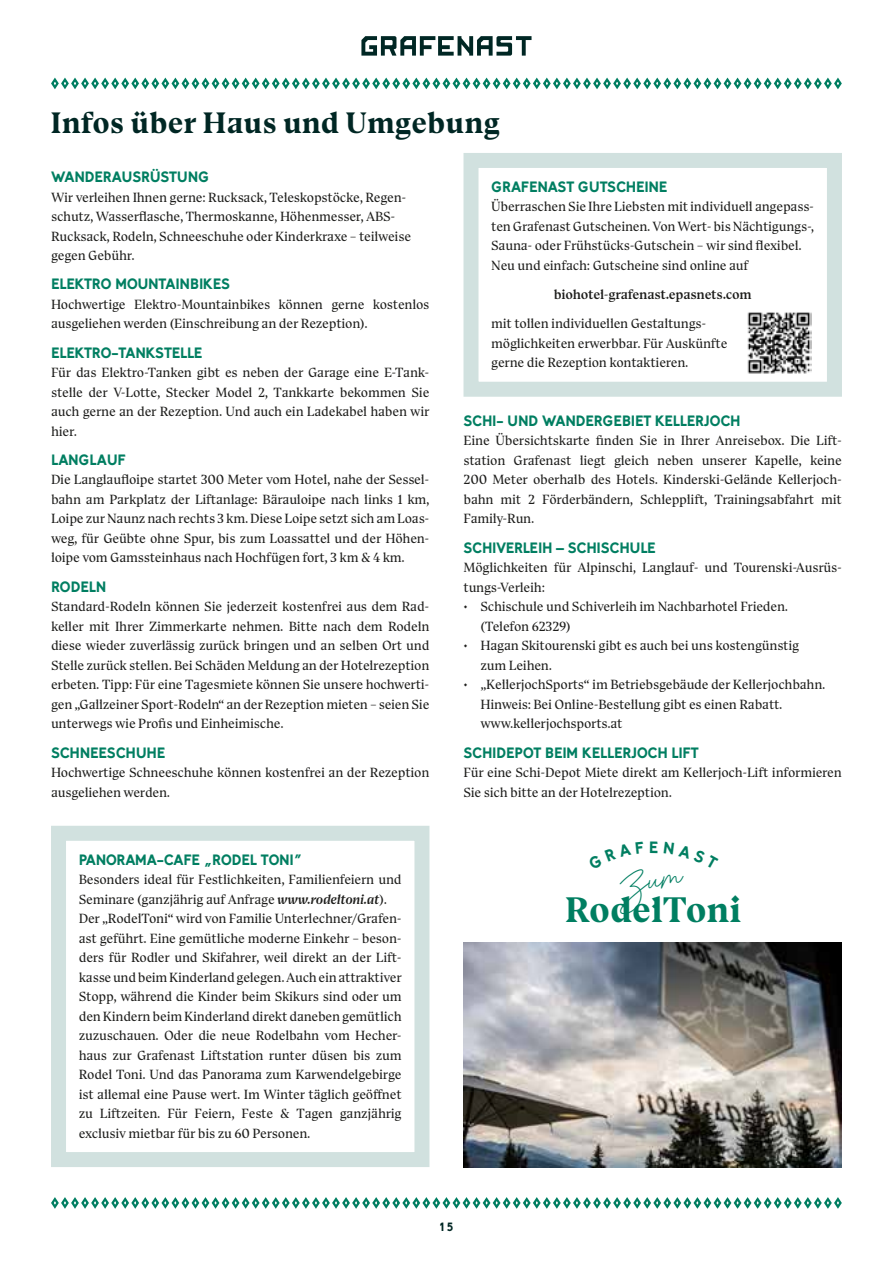
<style>
.page{position:relative;width:893px;height:1263px;background:#fff}
.page>*{position:absolute;margin:0;border:0;box-sizing:border-box;transform-origin:0 0}
.t1{font:700 36px "Bluu Suuperstar";color:#007e61}
.t2{font:700 30px "Bluu Suuperstar";color:#002724}
.t3{font:900 15px "Tilde";letter-spacing:-.02em;color:#007e61}
.t4{font:13.5px/19.5px "Bluu Suuperstar";letter-spacing:-.02em;color:#1d1d1b}
.t5{font:500 13.5px "Bluu Suuperstar";letter-spacing:-.02em;color:#1d1d1b}
.t6{font:900 12px "Tilde";color:#002724}
.s1{font-weight:500;font-style:italic}
</style>
<div class="page">
<svg style="left:361px;top:36px;width:170px;height:20px"></svg>
<svg style="left:51px;top:77px;width:791px;height:13px"></svg>
<svg style="left:51px;top:1197px;width:791px;height:12px"></svg>
<div style="left:51px;top:826px;width:378px;height:341px;border:15px solid #d1e1df"></div>
<div style="left:463px;top:153px;width:379px;height:244px;border:15px solid #d1e1df"></div>
<img style="left:463px;top:943px;width:379px;height:224px">
<img style="left:747px;top:312px;width:64px;height:62px">
<h2 class="t2" style="left:51px;top:105px;width:451px">Infos über Haus und Umgebung</h2>
<p class="t3" style="left:51px;top:168px;width:160px">WANDERAUSRÜSTUNG</p>
<p class="t4" style="left:51px;top:187px;width:362px">Wir verleihen Ihnen gerne: Rucksack, Teleskopstöcke, Regen&shy;schutz, Wasserflasche, Thermoskanne, Höhenmesser, ABS-Rucksack, Rodeln, Schneeschuhe oder Kinderkraxe – teilweise gegen Gebühr.</p>
<p class="t3" style="left:51px;top:275px;width:181px">ELEKTRO MOUNTAINBIKES</p>
<p class="t4" style="left:51px;top:295px;width:380px">Hochwertige Elektro-Mountainbikes können gerne kostenlos ausgeliehen werden (Einschreibung an der Rezeption).</p>
<p class="t3" style="left:51px;top:343px;width:153px">ELEKTRO-TANKSTELLE</p>
<p class="t4" style="left:51px;top:363px;width:380px;text-align:justify">Für das Elektro-Tanken gibt es neben der Garage eine E-Tank&shy;stelle der V-Lotte, Stecker Model 2, Tankkarte bekommen Sie auch gerne an der Rezeption. Und auch ein Ladekabel haben wir hier.</p>
<p class="t3" style="left:51px;top:451px;width:77px">LANGLAUF</p>
<p class="t4" style="left:51px;top:470px;width:380px;text-align:justify">Die Langlaufloipe startet 300 Meter vom Hotel, nahe der Sessel&shy;bahn am Parkplatz der Liftanlage: Bärauloipe nach links 1 km, Loipe zur Naunz nach rechts 3 km. Diese Loipe setzt sich am Loas&shy;weg, für Geübte ohne Spur, bis zum Loassattel und der Höhen&shy;loipe vom Gamssteinhaus nach Hochfügen fort, 3 km &amp; 4 km.</p>
<p class="t3" style="left:51px;top:577px;width:57px">RODELN</p>
<p class="t4" style="left:51px;top:597px;width:380px;text-align:justify">Standard-Rodeln können Sie jederzeit kostenfrei aus dem Rad&shy;keller mit Ihrer Zimmerkarte nehmen. Bitte nach dem Rodeln diese wieder zuverlässig zurück bringen und an selben Ort und Stelle zurück stellen. Bei Schäden Meldung an der Hotelrezeption erbeten. Tipp: Für eine Tagesmiete können Sie unsere hochwerti&shy;gen „Gallzeiner Sport-Rodeln“ an der Rezeption mieten – seien Sie unterwegs wie Profis und Einheimische.</p>
<p class="t3" style="left:51px;top:743px;width:116px">SCHNEESCHUHE</p>
<p class="t4" style="left:51px;top:763px;width:380px">Hochwertige Schneeschuhe können kostenfrei an der Rezeption ausgeliehen werden.</p>
<p class="t3" style="left:79px;top:850px;width:225px">PANORAMA-CAFE „RODEL TONI“</p>
<p class="t4" style="left:79px;top:870px;width:324px">Besonders ideal für Festlichkeiten, Familienfeiern und Seminare (ganzjährig auf Anfrage <span class="s1">www.rodeltoni.at</span>).<br>Der „RodelToni“ wird von Familie Unterlechner/Grafen&shy;ast geführt. Eine gemütliche moderne Einkehr – beson&shy;ders für Rodler und Skifahrer, weil direkt an der Lift&shy;kasse und beim Kinderland gelegen. Auch ein attraktiver Stopp, während die Kinder beim Skikurs sind oder um den Kindern beim Kinderland direkt daneben gemütlich zuzuschauen. Oder die neue Rodelbahn vom Hecher&shy;haus zur Grafenast Liftstation runter düsen bis zum Rodel Toni. Und das Panorama zum Karwendelgebirge ist allemal eine Pause wert. Im Winter täglich geöffnet zu Liftzeiten. Für Feiern, Feste &amp; Tagen ganzjährig exclusiv mietbar für bis zu 60 Personen.</p>
<p class="t3" style="left:491px;top:178px;width:178px">GRAFENAST GUTSCHEINE</p>
<p class="t4" style="left:491px;top:197px;width:324px">Überraschen Sie Ihre Liebsten mit individuell angepass&shy;ten Grafenast Gutscheinen. Von Wert- bis Nächtigungs-, Sauna- oder Frühstücks-Gutschein – wir sind flexibel.<br>Neu und einfach: Gutscheine sind online auf</p>
<p class="t5" style="left:554px;top:286px;width:199px">biohotel-grafenast.epasnets.com</p>
<p class="t4" style="left:491px;top:314px;width:238px">mit tollen individuellen Gestaltungs&shy;möglichkeiten erwerbbar. Für Auskünfte gerne die Rezeption kontaktieren.</p>
<p class="t3" style="left:463px;top:412px;width:279px">SCHI- UND WANDERGEBIET KELLERJOCH</p>
<p class="t4" style="left:463px;top:431px;width:380px;text-align:justify">Eine Übersichtskarte finden Sie in Ihrer Anreisebox. Die Lift&shy;station Grafenast liegt gleich neben unserer Kapelle, keine 200 Meter oberhalb des Hotels. Kinderski-Gelände Kellerjoch&shy;bahn mit 2 Förderbändern, Schlepplift, Trainingsabfahrt mit Family-Run.</p>
<p class="t3" style="left:463px;top:538px;width:194px">SCHIVERLEIH – SCHISCHULE</p>
<p class="t4" style="left:463px;top:558px;width:380px">Möglichkeiten für Alpinschi, Langlauf- und Tourenski-Ausrüs&shy;tungs-Verleih:</p>
<p class="t4" style="left:480px;top:597px;width:309px;text-indent:-17px">• Schischule und Schiverleih im Nachbarhotel Frieden. (Telefon 62329)</p>
<p class="t4" style="left:480px;top:636px;width:320px;text-indent:-17px">• Hagan Skitourenski gibt es auch bei uns kostengünstig zum Leihen.</p>
<p class="t4" style="left:480px;top:675px;width:347px;text-indent:-17px">• „KellerjochSports“ im Betriebsgebäude der Kellerjochbahn.<br>Hinweis: Bei Online-Bestellung gibt es einen Rabatt. www.kellerjochsports.at</p>
<p class="t3" style="left:463px;top:743px;width:237px">SCHIDEPOT BEIM KELLERJOCH LIFT</p>
<p class="t4" style="left:463px;top:763px;width:380px">Für eine Schi-Depot Miete direkt am Kellerjoch-Lift informieren<br>Sie sich bitte an der Hotelrezeption.</p>
<h1 class="t1" style="left:565px;top:888px;width:178px">RodelToni</h1>
<p class="t6" style="left:440px;top:1220px;width:15px">15</p>
</div>
